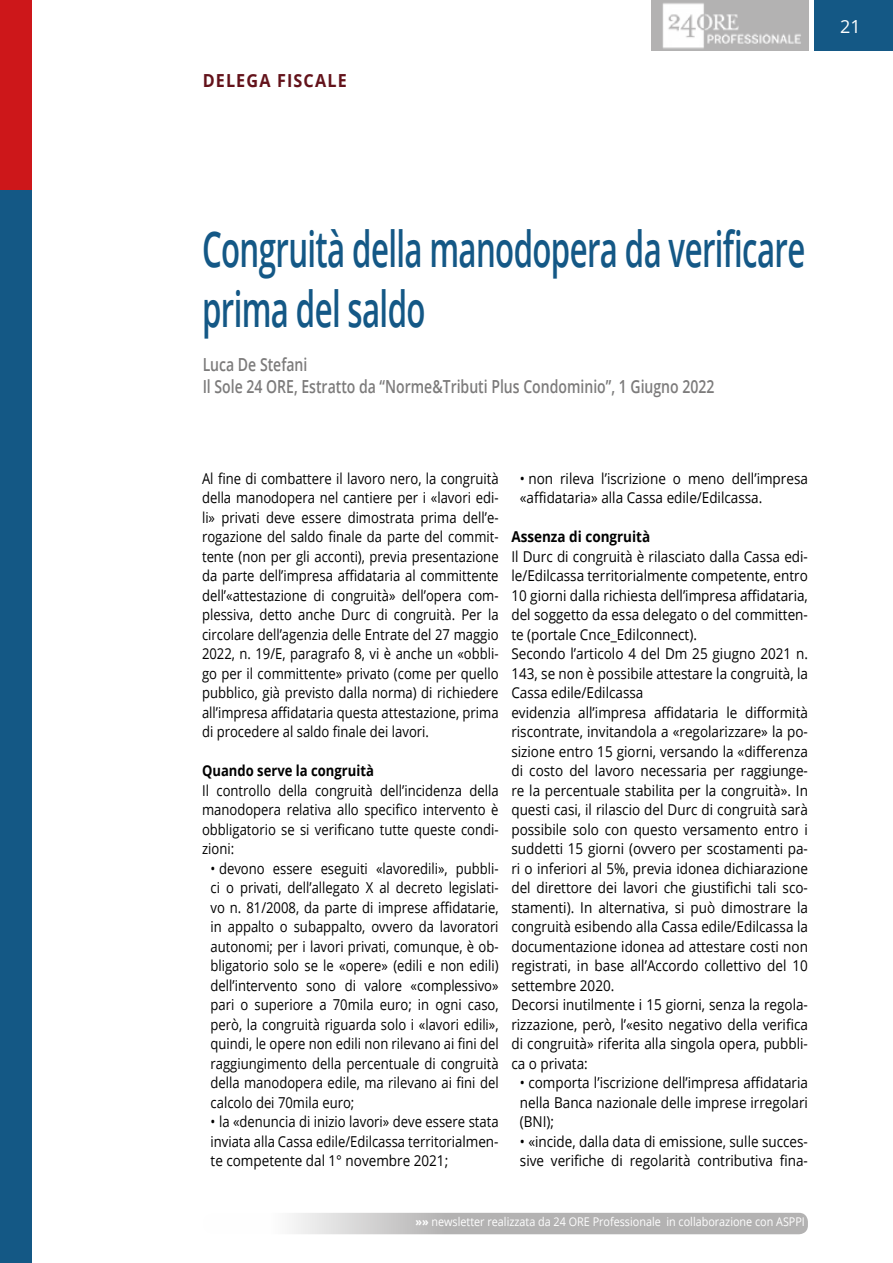
<style>
.page{position:relative;width:893px;height:1263px;background:#fff}
.page>*{position:absolute;margin:0;border:0;box-sizing:border-box;transform-origin:0 0}
.t1{font:600 49.5px/59.4px "Open Sans";letter-spacing:-.02em;color:#145886;scale:.63 1}
.t2{font:600 18px/21.6px "Open Sans";color:#7c7b7b;scale:.78 1}
.t3{font:700 18px "Open Sans";letter-spacing:.07em;color:#63121a;scale:.9 1}
.t4{font:18px "Open Sans";color:#fff}
.t5{font:15px/19.5px "Open Sans";color:#000;text-align:justify;scale:.87 1}
.t6{font:15px/19.5px "Open Sans";color:#000;scale:.9 1}
.t7{font:700 15px "Open Sans";color:#000;scale:.87 1}
.t8{font:700 15px "Open Sans";color:#000;scale:.9 1}
.t9{font:12px "Open Sans";color:#fff;scale:.9 1}
.s1{font-weight:700}
</style>
<div class="page">
<div style="left:0;top:130px;width:32px;height:1133px;background:#145885"></div>
<div style="left:0;top:0;width:32px;height:189px;background:#cd171a"></div>
<div style="left:814px;top:0;width:79px;height:51px;background:#145885"></div>
<svg style="left:203px;top:1213px;width:605px;height:21px;fill:#b3b2b2"></svg>
<img style="left:651px;top:0;width:157px;height:51px">
<p class="t3" style="left:203px;top:68px;width:162px">DELEGA FISCALE</p>
<p class="t4" style="left:840px;top:14px;width:22px">21</p>
<h1 class="t1" style="left:202px;top:219px;width:959px">Congruità della manodopera da verificare prima del saldo</h1>
<p class="t2" style="left:203px;top:353px;width:658px">Luca De Stefani<br>Il Sole 24 ORE, Estratto da “Norme&amp;Tributi Plus Condominio”, 1 Giugno 2022</p>
<p class="t5" style="left:202px;top:468px;width:342px">Al fine di combattere il lavoro nero, la congruità della manodopera nel cantiere per i «lavori edi&shy;li» privati deve essere dimostrata prima dell’e&shy;rogazione del saldo finale da parte del commit&shy;tente (non per gli acconti), previa presentazione da parte dell’impresa affidataria al committente dell’«attestazione di congruità» dell’opera com&shy;plessiva, detto anche Durc di congruità. Per la circolare dell’agenzia delle Entrate del 27 maggio 2022, n. 19/E, paragrafo 8, vi è anche un «obbli&shy;go per il committente» privato (come per quello pubblico, già previsto dalla norma) di richiedere all’impresa affidataria questa attestazione, prima di procedere al saldo finale dei lavori.</p>
<p class="t7" style="left:202px;top:760px;width:199px">Quando serve la congruità</p>
<p class="t5" style="left:202px;top:780px;width:342px">Il controllo della congruità dell’incidenza della manodopera relativa allo specifico intervento è obbligatorio se si verificano tutte queste condi&shy;zioni:</p>
<p class="t5" style="left:211px;top:858px;width:333px">• devono essere eseguiti «lavoredili», pubbli&shy;ci o privati, dell’allegato X al decreto legislati&shy;vo n. 81/2008, da parte di imprese affidatarie, in appalto o subappalto, ovvero da lavoratori autonomi; per i lavori privati, comunque, è ob&shy;bligatorio solo se le «opere» (edili e non edili) dell’intervento sono di valore «complessivo» pari o superiore a 70mila euro; in ogni caso, però, la congruità riguarda solo i «lavori edili», quindi, le opere non edili non rilevano ai fini del raggiungimento della percentuale di congruità della manodopera edile, ma rilevano ai fini del calcolo dei 70mila euro;</p>
<p class="t5" style="left:211px;top:1111px;width:333px">• la «denuncia di inizio lavori» deve essere stata inviata alla Cassa edile/Edilcassa territorialmen&shy;te competente dal 1° novembre 2021;</p>
<p class="t6" style="left:520px;top:468px;width:322px">• non rileva l’iscrizione o meno dell’impresa «affidataria» alla Cassa edile/Edilcassa.</p>
<p class="t8" style="left:511px;top:526px;width:156px">Assenza di congruità</p>
<p class="t6" style="left:511px;top:546px;width:331px">Il Durc di congruità è rilasciato dalla Cassa edi&shy;le/Edilcassa territorialmente competente, entro 10 giorni dalla richiesta dell’impresa affidataria, del soggetto da essa delegato o del committen&shy;te (portale Cnce_Edilconnect).<br>Secondo l’articolo 4 del Dm 25 giugno 2021 n.<br>143, se non è possibile attestare la congruità, la Cassa edile/Edilcassa<br>evidenzia all’impresa affidataria le difformità riscontrate, invitandola a «regolarizzare» la po&shy;sizione entro 15 giorni, versando la «differenza di costo del lavoro necessaria per raggiunge&shy;re la percentuale stabilita per la congruità». In questi casi, il rilascio del Durc di congruità sarà possibile solo con questo versamento entro i suddetti 15 giorni (ovvero per scostamenti pa&shy;ri o inferiori al 5%, previa idonea dichiarazione del direttore dei lavori che giustifichi tali sco&shy;stamenti). In alternativa, si può dimostrare la congruità esibendo alla Cassa edile/Edilcassa la documentazione idonea ad attestare costi non registrati, in base all’Accordo collettivo del 10 settembre 2020.<br>Decorsi inutilmente i 15 giorni, senza la regola&shy;rizzazione, però, l’«esito negativo della verifica di congruità» riferita alla singola opera, pubbli&shy;ca o privata:</p>
<p class="t6" style="left:520px;top:1072px;width:322px;text-align:justify">• comporta l’iscrizione dell’impresa affidataria nella Banca nazionale delle imprese irregolari (BNI);</p>
<p class="t6" style="left:520px;top:1131px;width:322px">• «incide, dalla data di emissione, sulle succes&shy;sive verifiche di regolarità contributiva fina-</p>
<p class="t9" style="left:415px;top:1214px;width:434px"><span class="s1">»»</span> newsletter realizzata da 24 ORE Professionale in collaborazione con ASPPI</p>
</div>
